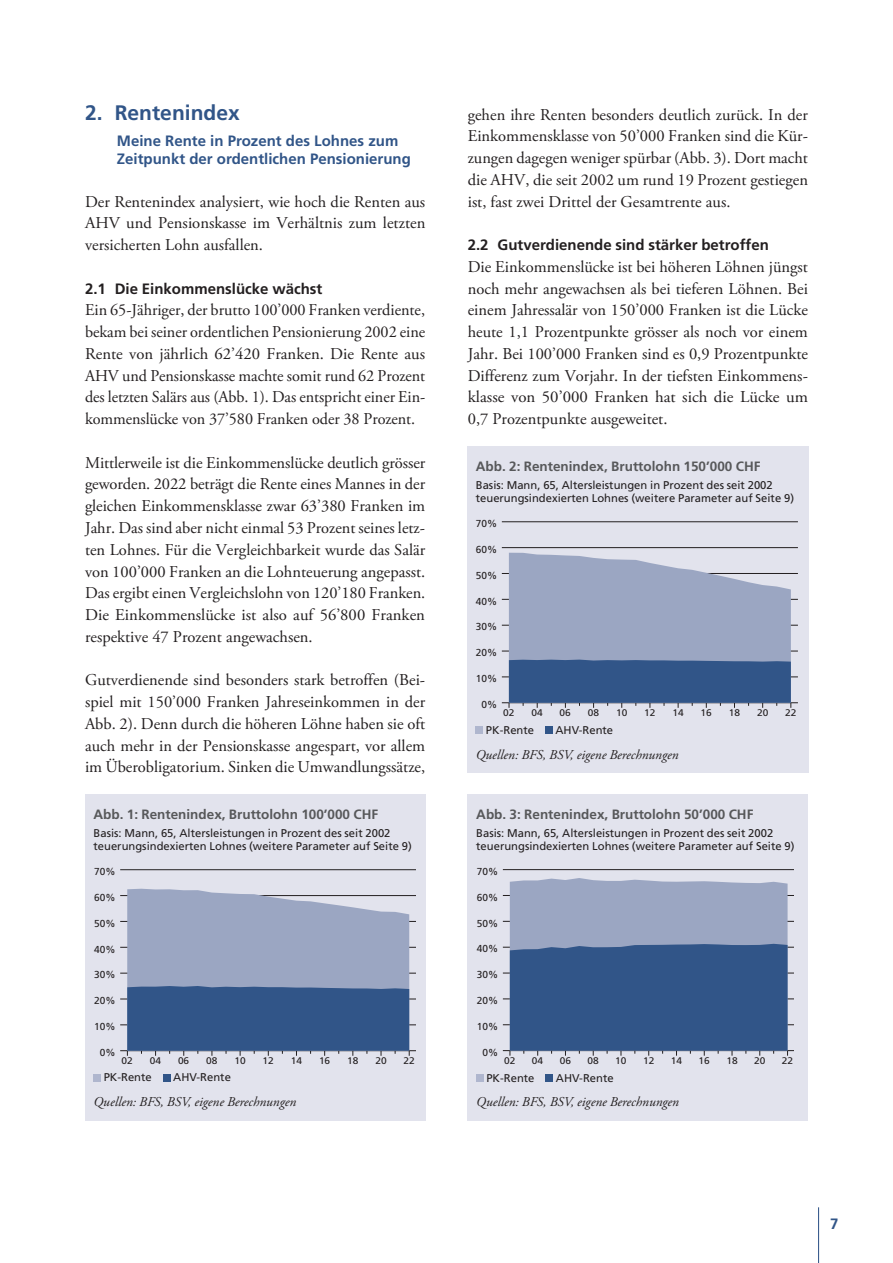
<style>
.page{position:relative;width:893px;height:1263px;background:#fff}
.page>*{position:absolute;margin:0;border:0;box-sizing:border-box;transform-origin:0 0}
.t1{font:700 21px "Frutiger LT Pro";color:#315588}
.Grundtext{font:16.5px/21.8px "Adobe Garamond Pro";color:#231f20;text-align:justify}
.Untertitel_spezial{font:700 15px/18px "Frutiger LT Pro";color:#315588}
.Untertitel{font:700 15px "Frutiger LT Pro";color:#231f20}
.Titel{font:700 13.5px "Frutiger LT Pro";color:#57585a}
.Quelle{font:italic 13.5px "Adobe Garamond Pro";color:#231f20}
.Grundtext-2{font:11.25px/13.5px "Frutiger LT Pro";color:#231f20}
.Legende{font:11.25px "Frutiger LT Pro";color:#231f20}
.t2{font:10.2px "Frutiger LT";color:#231f20}
.t3{font:9.6px "Frutiger LT";color:#231f20;scale:1.05 1}
</style>
<div class="page">
<div style="left:468px;top:794px;width:340px;height:326px;background:#e2e3ed"></div>
<hr style="left:503px;top:1050px;width:291px;height:1px;background:#231f20">
<hr style="left:503px;top:1024px;width:291px;height:1px;background:#231f20">
<hr style="left:503px;top:998px;width:291px;height:1px;background:#231f20">
<hr style="left:503px;top:973px;width:291px;height:1px;background:#231f20">
<hr style="left:503px;top:947px;width:291px;height:1px;background:#231f20">
<hr style="left:503px;top:921px;width:291px;height:1px;background:#231f20">
<hr style="left:503px;top:895px;width:291px;height:1px;background:#231f20">
<hr style="left:503px;top:869px;width:291px;height:1px;background:#231f20">
<div style="left:510px;top:878px;width:278px;height:66px;background:#9ba6c2"></div>
<svg style="left:510px;top:944px;width:278px;height:112px;background:#3a5c8c"></svg>
<div style="left:476px;top:1074px;width:7px;height:7px;background:#afb6ce"></div>
<div style="left:546px;top:1074px;width:7px;height:7px;background:#315588"></div>
<div style="left:85px;top:794px;width:340px;height:326px;background:#e2e3ed"></div>
<hr style="left:120px;top:1050px;width:296px;height:1px;background:#231f20">
<hr style="left:120px;top:1024px;width:296px;height:1px;background:#231f20">
<hr style="left:120px;top:998px;width:296px;height:1px;background:#231f20">
<hr style="left:120px;top:973px;width:296px;height:1px;background:#231f20">
<hr style="left:120px;top:947px;width:296px;height:1px;background:#231f20">
<hr style="left:120px;top:921px;width:296px;height:1px;background:#231f20">
<hr style="left:120px;top:895px;width:296px;height:1px;background:#231f20">
<hr style="left:120px;top:869px;width:296px;height:1px;background:#231f20">
<svg style="left:127px;top:889px;width:282px;height:97px;background:#a1abc5"></svg>
<svg style="left:127px;top:986px;width:283px;height:70px;background:#3f5f8f"></svg>
<div style="left:94px;top:1074px;width:7px;height:7px;background:#afb6ce"></div>
<div style="left:163px;top:1074px;width:7px;height:7px;background:#315588"></div>
<div style="left:467px;top:446px;width:341px;height:326px;background:#e2e3ed"></div>
<hr style="left:502px;top:702px;width:296px;height:1px;background:#231f20">
<hr style="left:502px;top:676px;width:296px;height:1px;background:#231f20">
<hr style="left:502px;top:651px;width:296px;height:1px;background:#231f20">
<hr style="left:502px;top:625px;width:296px;height:1px;background:#231f20">
<hr style="left:502px;top:599px;width:296px;height:1px;background:#231f20">
<hr style="left:502px;top:573px;width:296px;height:1px;background:#231f20">
<hr style="left:502px;top:547px;width:296px;height:1px;background:#231f20">
<hr style="left:502px;top:521px;width:296px;height:1px;background:#231f20">
<svg style="left:509px;top:553px;width:282px;height:155px;background:#8596b6"></svg>
<div style="left:476px;top:727px;width:7px;height:7px;background:#afb6ce"></div>
<div style="left:545px;top:727px;width:7px;height:7px;background:#315588"></div>
<hr style="left:818px;top:1207px;width:1px;height:56px;background:#315588">
<p class="t1" style="left:85px;top:100px;width:156px">2. Rentenindex</p>
<p class="Untertitel_spezial" style="left:117px;top:132px;width:295px">Meine Rente in Prozent des Lohnes zum<br>Zeitpunkt der ordentlichen Pensionierung</p>
<p class="Grundtext" style="left:85px;top:191px;width:342px">Der Rentenindex analysiert, wie hoch die Renten aus AHV und Pensionskasse im Verhältnis zum letzten versicherten Lohn ausfallen.</p>
<p class="Untertitel" style="left:85px;top:280px;width:239px">2.1 Die Einkommenslücke wächst</p>
<p class="Grundtext" style="left:85px;top:300px;width:342px">Ein 65-Jähriger, der brutto 100’000 Franken verdiente, bekam bei seiner ordentlichen Pensionierung 2002 eine Rente von jährlich 62’420 Franken. Die Rente aus AHV und Pensionskasse machte somit rund 62 Prozent des letzten Salärs aus (Abb. 1). Das entspricht einer Ein&shy;kommenslücke von 37’580 Franken oder 38 Prozent.</p>
<p class="Grundtext" style="left:85px;top:452px;width:342px">Mittlerweile ist die Einkommenslücke deutlich grösser geworden. 2022 beträgt die Rente eines Mannes in der gleichen Einkommensklasse zwar 63’380 Franken im Jahr. Das sind aber nicht einmal 53 Prozent seines letz&shy;ten Lohnes. Für die Vergleichbarkeit wurde das Salär von 100’000 Franken an die Lohnteuerung angepasst.<br>Das ergibt einen Vergleichslohn von 120’180 Franken.<br>Die Einkommenslücke ist also auf 56’800 Franken respektive 47 Prozent angewachsen.</p>
<p class="Grundtext" style="left:85px;top:670px;width:342px">Gutverdienende sind besonders stark betroffen (Bei&shy;spiel mit 150’000 Franken Jahreseinkommen in der Abb. 2). Denn durch die höheren Löhne haben sie oft auch mehr in der Pensionskasse angespart, vor allem im Überobligatorium. Sinken die Umwandlungssätze,</p>
<p class="Grundtext" style="left:468px;top:104px;width:342px">gehen ihre Renten besonders deutlich zurück. In der Einkommensklasse von 50’000 Franken sind die Kür&shy;zungen dagegen weniger spürbar (Abb. 3). Dort macht die AHV, die seit 2002 um rund 19 Prozent gestiegen ist, fast zwei Drittel der Gesamtrente aus.</p>
<p class="Untertitel" style="left:468px;top:236px;width:303px">2.2 Gutverdienende sind stärker betroffen</p>
<p class="Grundtext" style="left:468px;top:256px;width:342px">Die Einkommenslücke ist bei höheren Löhnen jüngst noch mehr angewachsen als bei tieferen Löhnen. Bei einem Jahressalär von 150’000 Franken ist die Lücke heute 1,1 Prozentpunkte grösser als noch vor einem Jahr. Bei 100’000 Franken sind es 0,9 Prozentpunkte Differenz zum Vorjahr. In der tiefsten Einkommens&shy;klasse von 50’000 Franken hat sich die Lücke um 0,7 Prozentpunkte ausgeweitet.</p>
<p class="Titel" style="left:476px;top:458px;width:286px">Abb. 2: Rentenindex, Bruttolohn 150’000 CHF</p>
<p class="Grundtext-2" style="left:476px;top:478px;width:320px">Basis: Mann, 65, Altersleistungen in Prozent des seit 2002 teuerungsindexierten Lohnes (weitere Parameter auf Seite 9)</p>
<p class="t2" style="left:476px;top:517px;width:23px">70%</p>
<p class="t2" style="left:476px;top:543px;width:23px">60%</p>
<p class="t2" style="left:476px;top:569px;width:23px">50%</p>
<p class="t2" style="left:476px;top:595px;width:23px">40%</p>
<p class="t2" style="left:476px;top:621px;width:23px">30%</p>
<p class="t2" style="left:476px;top:647px;width:23px">20%</p>
<p class="t2" style="left:476px;top:672px;width:23px">10%</p>
<p class="t2" style="left:481px;top:698px;width:17px">0%</p>
<p class="t3" style="left:503px;top:707px;width:12px">02</p>
<p class="t3" style="left:531px;top:707px;width:12px">04</p>
<p class="t3" style="left:560px;top:707px;width:12px">06</p>
<p class="t3" style="left:588px;top:707px;width:12px">08</p>
<p class="t3" style="left:616px;top:707px;width:12px">10</p>
<p class="t3" style="left:644px;top:707px;width:12px">12</p>
<p class="t3" style="left:672px;top:707px;width:12px">14</p>
<p class="t3" style="left:701px;top:707px;width:12px">16</p>
<p class="t3" style="left:729px;top:707px;width:12px">18</p>
<p class="t3" style="left:757px;top:707px;width:12px">20</p>
<p class="t3" style="left:785px;top:707px;width:12px">22</p>
<p class="Legende" style="left:486px;top:723px;width:50px">PK-Rente</p>
<p class="Legende" style="left:555px;top:723px;width:59px">AHV-Rente</p>
<p class="Quelle" style="left:476px;top:746px;width:204px">Quellen: BFS, BSV, eigene Berechnungen</p>
<p class="Titel" style="left:94px;top:806px;width:286px">Abb. 1: Rentenindex, Bruttolohn 100’000 CHF</p>
<p class="Grundtext-2" style="left:94px;top:826px;width:320px">Basis: Mann, 65, Altersleistungen in Prozent des seit 2002 teuerungsindexierten Lohnes (weitere Parameter auf Seite 9)</p>
<p class="Titel" style="left:476px;top:806px;width:279px">Abb. 3: Rentenindex, Bruttolohn 50’000 CHF</p>
<p class="Grundtext-2" style="left:476px;top:826px;width:320px">Basis: Mann, 65, Altersleistungen in Prozent des seit 2002 teuerungsindexierten Lohnes (weitere Parameter auf Seite 9)</p>
<p class="t2" style="left:94px;top:865px;width:23px">70%</p>
<p class="t2" style="left:477px;top:865px;width:23px">70%</p>
<p class="t2" style="left:94px;top:891px;width:23px">60%</p>
<p class="t2" style="left:477px;top:891px;width:23px">60%</p>
<p class="t2" style="left:94px;top:917px;width:23px">50%</p>
<p class="t2" style="left:477px;top:917px;width:23px">50%</p>
<p class="t2" style="left:94px;top:943px;width:23px">40%</p>
<p class="t2" style="left:477px;top:943px;width:23px">40%</p>
<p class="t2" style="left:94px;top:969px;width:23px">30%</p>
<p class="t2" style="left:477px;top:969px;width:23px">30%</p>
<p class="t2" style="left:94px;top:995px;width:23px">20%</p>
<p class="t2" style="left:477px;top:994px;width:23px">20%</p>
<p class="t2" style="left:94px;top:1020px;width:23px">10%</p>
<p class="t2" style="left:477px;top:1020px;width:23px">10%</p>
<p class="t2" style="left:100px;top:1046px;width:17px">0%</p>
<p class="t3" style="left:122px;top:1055px;width:12px">02</p>
<p class="t3" style="left:150px;top:1055px;width:12px">04</p>
<p class="t3" style="left:178px;top:1055px;width:12px">06</p>
<p class="t3" style="left:206px;top:1055px;width:12px">08</p>
<p class="t3" style="left:234px;top:1055px;width:12px">10</p>
<p class="t3" style="left:263px;top:1055px;width:12px">12</p>
<p class="t3" style="left:291px;top:1055px;width:12px">14</p>
<p class="t3" style="left:319px;top:1055px;width:12px">16</p>
<p class="t3" style="left:347px;top:1055px;width:12px">18</p>
<p class="t3" style="left:375px;top:1055px;width:12px">20</p>
<p class="t3" style="left:404px;top:1055px;width:12px">22</p>
<p class="Legende" style="left:104px;top:1071px;width:50px">PK-Rente</p>
<p class="Legende" style="left:173px;top:1071px;width:59px">AHV-Rente</p>
<p class="Quelle" style="left:94px;top:1094px;width:204px">Quellen: BFS, BSV, eigene Berechnungen</p>
<p class="t2" style="left:483px;top:1046px;width:17px">0%</p>
<p class="t3" style="left:504px;top:1055px;width:12px">02</p>
<p class="t3" style="left:532px;top:1055px;width:12px">04</p>
<p class="t3" style="left:560px;top:1055px;width:12px">06</p>
<p class="t3" style="left:587px;top:1055px;width:12px">08</p>
<p class="t3" style="left:615px;top:1055px;width:12px">10</p>
<p class="t3" style="left:643px;top:1055px;width:12px">12</p>
<p class="t3" style="left:671px;top:1055px;width:12px">14</p>
<p class="t3" style="left:699px;top:1055px;width:12px">16</p>
<p class="t3" style="left:726px;top:1055px;width:12px">18</p>
<p class="t3" style="left:754px;top:1055px;width:12px">20</p>
<p class="t3" style="left:782px;top:1055px;width:12px">22</p>
<p class="Legende" style="left:486px;top:1071px;width:50px">PK-Rente</p>
<p class="Legende" style="left:556px;top:1071px;width:59px">AHV-Rente</p>
<p class="Quelle" style="left:476px;top:1094px;width:204px">Quellen: BFS, BSV, eigene Berechnungen</p>
<p class="Untertitel_spezial" style="left:830px;top:1215px;width:10px">7</p>
</div>
